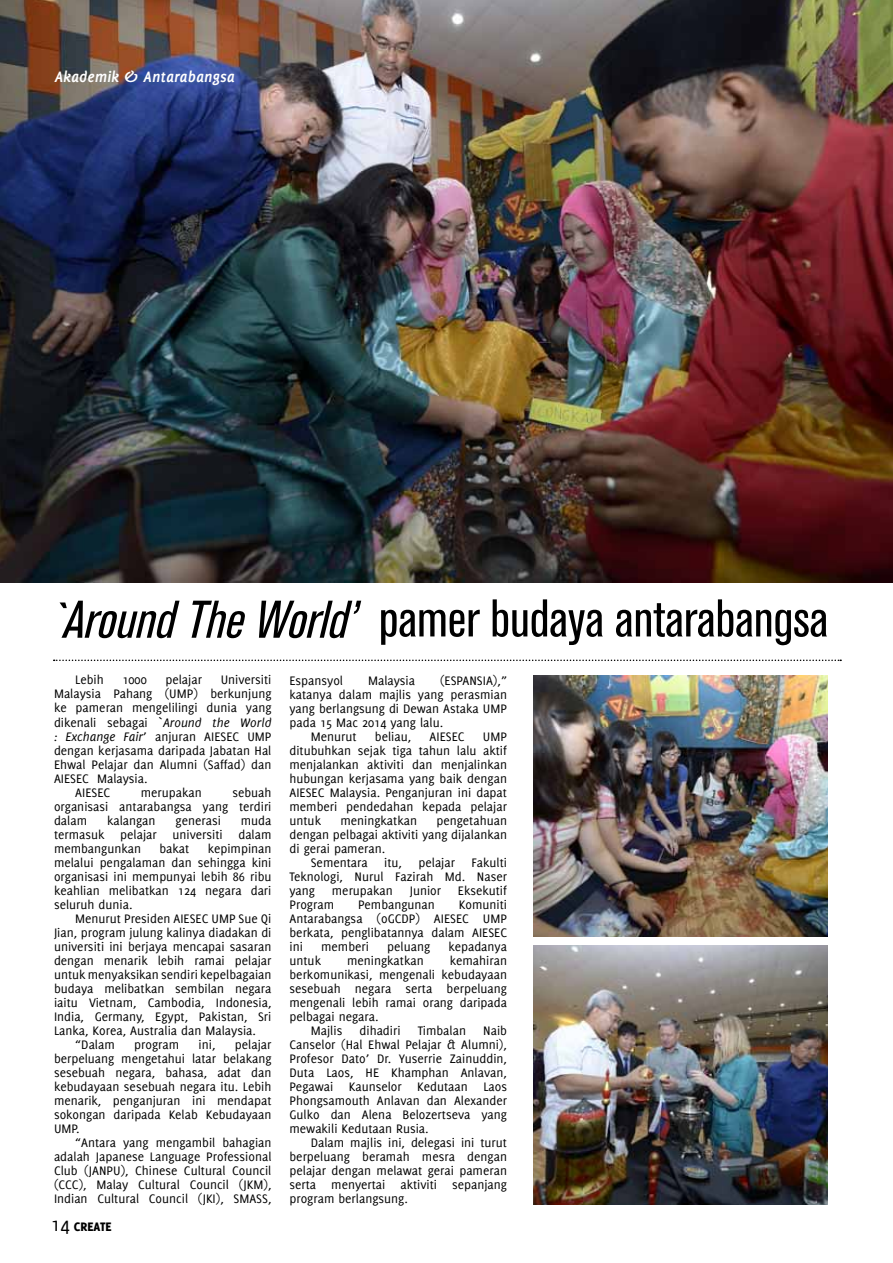
<style>
.page{position:relative;width:893px;height:1263px;background:#fff}
.page>*{position:absolute;margin:0;border:0;box-sizing:border-box;transform-origin:0 0}
.t1{font:condensed 52.5px "Akzidenz Grotesk BQ";color:#000}
.t2{font:italic 700 16.5px "Delicious";color:#fff}
.t3{font:13.5px/14px "Delicious";color:#000;text-align:justify}
.t4{font:800 13.5px "Delicious";color:#000}
.s1{font-style:italic}
.s2{font-weight:400;font-size:21px}
</style>
<div class="page">
<img style="left:0;top:0;width:893px;height:582px">
<svg style="left:54px;top:659px;width:787px;height:2px"></svg>
<img style="left:533px;top:945px;width:295px;height:259px">
<img style="left:533px;top:675px;width:295px;height:262px">
<p class="t2" style="left:55px;top:67px;width:182px">Akademik &amp; Antarabangsa</p>
<h1 class="t1" style="left:49px;top:589px;width:780px"><span class="s1">`AroundTheWorld’</span> pamer budaya antarabangsa</h1>
<p class="t3" style="left:75px;top:673px;width:30px">Lebih</p>
<p class="t3" style="left:122px;top:673px;width:26px">1000</p>
<p class="t3" style="left:165px;top:673px;width:38px">pelajar</p>
<p class="t3" style="left:221px;top:673px;width:52px">Universiti</p>
<p class="t3" style="left:54px;top:687px;width:219px">Malaysia Pahang (UMP) berkunjung</p>
<p class="t3" style="left:54px;top:701px;width:219px">ke pameran mengelilingi dunia yang</p>
<p class="t3" style="left:54px;top:715px;width:219px">dikenali sebagai `<span class="s1">Around the World</span></p>
<p class="t3" style="left:54px;top:729px;width:219px"><span class="s1">: Exchange Fair</span>’ anjuran AIESEC UMP</p>
<p class="t3" style="left:54px;top:743px;width:219px">dengan kerjasama daripada Jabatan Hal</p>
<p class="t3" style="left:54px;top:757px;width:219px">Ehwal Pelajar dan Alumni (Saffad) dan</p>
<p class="t3" style="left:54px;top:771px;width:95px">AIESEC Malaysia.</p>
<p class="t3" style="left:75px;top:785px;width:36px">AIESEC</p>
<p class="t3" style="left:141px;top:785px;width:62px">merupakan</p>
<p class="t3" style="left:289px;top:673px;width:55px">Espansyol</p>
<p class="t3" style="left:368px;top:673px;width:49px">Malaysia</p>
<p class="t3" style="left:440px;top:673px;width:68px">(ESPANSIA),”</p>
<p class="t3" style="left:289px;top:687px;width:219px">katanya dalam majlis yang perasmian</p>
<p class="t3" style="left:289px;top:701px;width:219px">yang berlangsung di Dewan Astaka UMP</p>
<p class="t3" style="left:289px;top:715px;width:155px">pada 15 Mac 2014 yang lalu.</p>
<p class="t3" style="left:311px;top:729px;width:47px">Menurut</p>
<p class="t3" style="left:375px;top:729px;width:38px">beliau,</p>
<p class="t3" style="left:430px;top:729px;width:36px">AIESEC</p>
<p class="t3" style="left:289px;top:729px;width:219px;text-indent:193px">UMP ditubuhkan sejak tiga tahun lalu aktif menjalankan aktiviti dan menjalinkan hubungan kerjasama yang baik dengan AIESEC Malaysia. Penganjuran ini dapat memberi pendedahan kepada pelajar untuk</p>
<p class="t3" style="left:54px;top:785px;width:219px;text-indent:178px">sebuah organisasi antarabangsa yang terdiri dalam</p>
<p class="t3" style="left:54px;top:813px;width:219px;text-indent:187px">muda termasuk pelajar universiti dalam membangunkan</p>
<p class="t3" style="left:107px;top:813px;width:50px">kalangan</p>
<p class="t3" style="left:176px;top:813px;width:47px">generasi</p>
<p class="t3" style="left:289px;top:813px;width:219px;text-indent:147px">pengetahuan dengan pelbagai aktiviti yang dijalankan di gerai pameran.</p>
<p class="t3" style="left:289px;top:855px;width:219px;text-indent:21px">Sementara itu, pelajar Fakulti Teknologi, Nurul Fazirah Md. Naser yang merupakan Junior Eksekutif Program</p>
<p class="t3" style="left:340px;top:813px;width:78px">meningkatkan</p>
<p class="t3" style="left:54px;top:841px;width:219px;text-indent:154px">kepimpinan melalui pengalaman dan sehingga kini organisasi ini mempunyai lebih 86 ribu keahlian melibatkan 124 negara dari seluruh dunia.</p>
<p class="t3" style="left:75px;top:911px;width:198px">Menurut Presiden AIESEC UMP Sue Qi</p>
<p class="t3" style="left:54px;top:925px;width:219px">Jian, program julung kalinya diadakan di</p>
<p class="t3" style="left:54px;top:939px;width:219px">universiti ini berjaya mencapai sasaran</p>
<p class="t3" style="left:54px;top:953px;width:219px">dengan menarik lebih ramai pelajar</p>
<p class="t3" style="left:54px;top:967px;width:219px">untuk menyaksikan sendiri kepelbagaian</p>
<p class="t3" style="left:54px;top:981px;width:219px">budaya melibatkan sembilan negara</p>
<p class="t3" style="left:54px;top:995px;width:219px">iaitu Vietnam, Cambodia, Indonesia,</p>
<p class="t3" style="left:54px;top:1009px;width:219px">India, Germany, Egypt, Pakistan, Sri</p>
<p class="t3" style="left:54px;top:1023px;width:204px">Lanka, Korea, Australia dan Malaysia.</p>
<p class="t3" style="left:75px;top:1037px;width:41px">“Dalam</p>
<p class="t3" style="left:134px;top:1037px;width:46px">program</p>
<p class="t3" style="left:199px;top:1037px;width:18px">ini,</p>
<p class="t3" style="left:159px;top:841px;width:31px">bakat</p>
<p class="t3" style="left:358px;top:897px;width:78px">Pembangunan</p>
<p class="t3" style="left:289px;top:897px;width:219px;text-indent:169px">Komuniti Antarabangsa (oGCDP) AIESEC UMP berkata, penglibatannya dalam AIESEC ini</p>
<p class="t3" style="left:321px;top:939px;width:49px">memberi</p>
<p class="t3" style="left:387px;top:939px;width:44px">peluang</p>
<p class="t3" style="left:448px;top:939px;width:60px">kepadanya</p>
<p class="t3" style="left:289px;top:953px;width:33px">untuk</p>
<p class="t3" style="left:347px;top:953px;width:78px">meningkatkan</p>
<p class="t3" style="left:450px;top:953px;width:59px">kemahiran</p>
<p class="t3" style="left:289px;top:967px;width:219px">berkomunikasi, mengenali kebudayaan</p>
<p class="t3" style="left:289px;top:981px;width:219px">sesebuah negara serta berpeluang</p>
<p class="t3" style="left:289px;top:995px;width:219px">mengenali lebih ramai orang daripada</p>
<p class="t3" style="left:289px;top:1009px;width:91px">pelbagai negara.</p>
<p class="t3" style="left:311px;top:1023px;width:33px">Majlis</p>
<p class="t3" style="left:360px;top:1023px;width:43px">dihadiri</p>
<p class="t3" style="left:418px;top:1023px;width:50px">Timbalan</p>
<p class="t3" style="left:289px;top:1023px;width:219px;text-indent:194px">Naib Canselor (Hal Ehwal Pelajar &amp; Alumni), Profesor Dato’ Dr. Yuserrie Zainuddin, Duta Laos, HE Khamphan Anlavan, Pegawai Kaunselor Kedutaan Laos Phongsamouth Anlavan dan Alexander Gulko dan Alena Belozertseva yang mewakili Kedutaan Rusia.</p>
<p class="t3" style="left:289px;top:1135px;width:219px;text-indent:21px">Dalam majlis ini, delegasi ini turut berpeluang beramah mesra dengan pelajar dengan melawat gerai pameran serta menyertai aktiviti sepanjang program berlangsung.</p>
<p class="t3" style="left:54px;top:1037px;width:219px;text-indent:181px">pelajar berpeluang mengetahui latar belakang sesebuah negara, bahasa, adat dan kebudayaan sesebuah negara itu. Lebih menarik, penganjuran ini mendapat sokongan daripada Kelab Kebudayaan UMP.</p>
<p class="t3" style="left:54px;top:1135px;width:219px;text-indent:21px">“Antara yang mengambil bahagian adalah Japanese Language Professional Club (JANPU), Chinese Cultural Council (CCC), Malay Cultural Council (JKM), Indian Cultural Council (JKI), SMASS,</p>
<p class="t4" style="left:51px;top:1218px;width:62px"><span class="s2">14</span> CREATE</p>
</div>
